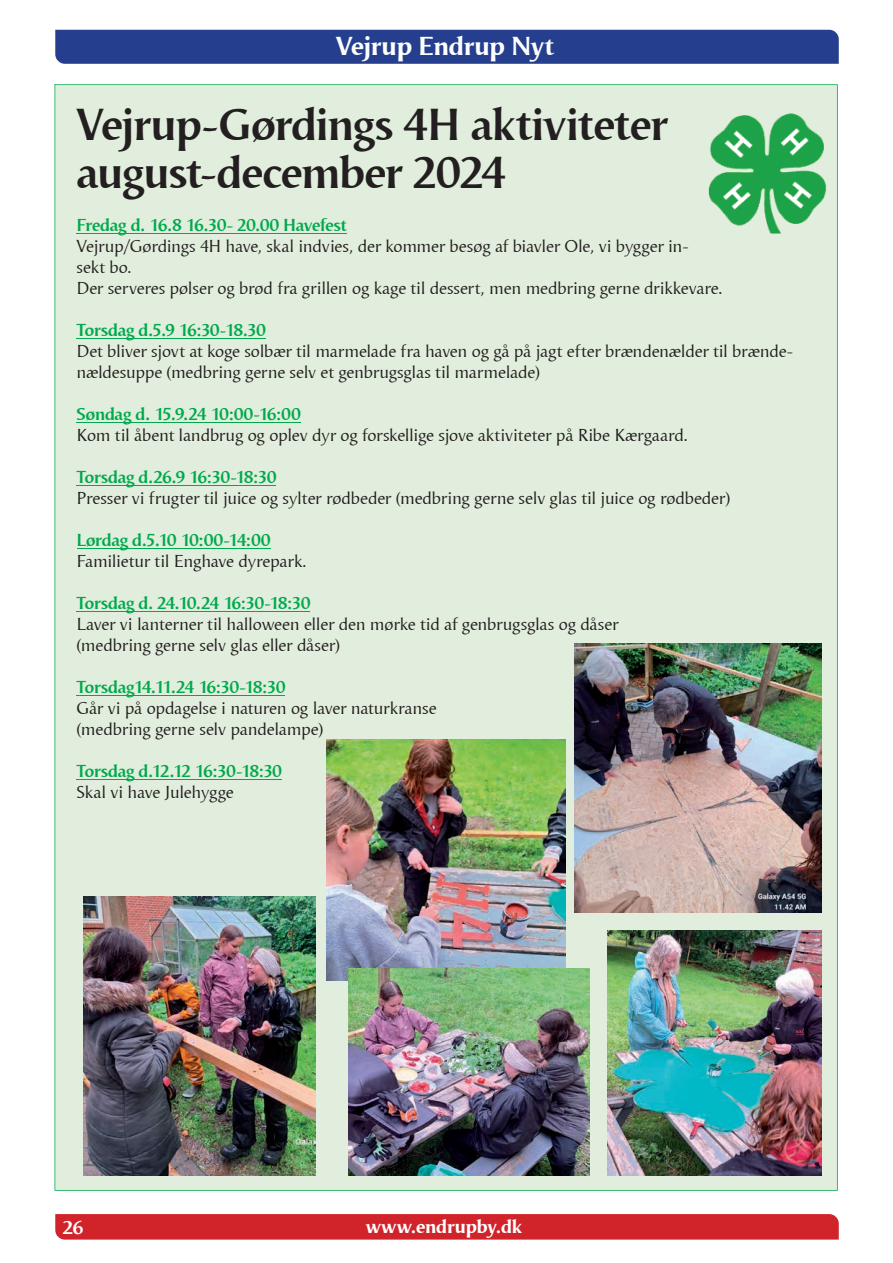
<style>
.page{position:relative;width:893px;height:1263px;background:#fff}
.page>*{position:absolute;margin:0;border:0;box-sizing:border-box;transform-origin:0 0}
.t1{font:46.5px/48px "Odense Demi";letter-spacing:-.015em;color:#231f20}
.t2{font:700 27px "Odense";letter-spacing:-.015em;color:#fff}
.t3{font:700 19.5px "Odense";letter-spacing:-.005em;color:#fff}
.t4{font:18px/21px "Odense";letter-spacing:-.015em;color:#231f20}
.t5{font:18px "Odense Demi";letter-spacing:-.01em;color:#00a94c}
</style>
<div class="page">
<div style="left:55px;top:84px;width:783px;height:1107px;background:#e1eedd"></div>
<img style="left:704px;top:110px;width:126px;height:125px">
<img style="left:327px;top:740px;width:238px;height:241px">
<img style="left:607px;top:931px;width:215px;height:245px">
<img style="left:574px;top:643px;width:248px;height:269px">
<img style="left:348px;top:969px;width:242px;height:207px">
<img style="left:83px;top:896px;width:232px;height:280px">
<div style="left:55px;top:30px;width:784px;height:34px;background:#253f8e"></div>
<div style="left:55px;top:1214px;width:784px;height:25px;background:#d1232a"></div>
<h2 class="t2" style="left:336px;top:31px;width:219px">Vejrup Endrup Nyt</h2>
<h1 class="t1" style="left:77px;top:100px;width:593px">Vejrup-Gørdings 4H aktiviteter august-december 2024</h1>
<p class="t5" style="left:77px;top:214px;width:272px">Fredag d. 16.8 16.30- 20.00 Havefest</p>
<p class="t4" style="left:77px;top:235px;width:648px">Vejrup/Gørdings 4H have, skal indvies, der kommer besøg af biavler Ole, vi bygger in-<br>sekt bo.<br>Der serveres pølser og brød fra grillen og kage til dessert, men medbring gerne drikkevare.</p>
<p class="t5" style="left:77px;top:319px;width:191px">Torsdag d.5.9 16:30-18.30</p>
<p class="t4" style="left:77px;top:340px;width:718px">Det bliver sjovt at koge solbær til marmelade fra haven og gå på jagt efter brændenælder til brænde&shy;nældesuppe (medbring gerne selv et genbrugsglas til marmelade)</p>
<p class="t5" style="left:77px;top:403px;width:226px">Søndag d. 15.9.24 10:00-16:00</p>
<p class="t4" style="left:77px;top:424px;width:613px">Kom til åbent landbrug og oplev dyr og forskellige sjove aktiviteter på Ribe Kærgaard.</p>
<p class="t5" style="left:77px;top:466px;width:201px">Torsdag d.26.9 16:30-18:30</p>
<p class="t4" style="left:77px;top:487px;width:655px">Presser vi frugter til juice og sylter rødbeder (medbring gerne selv glas til juice og rødbeder)</p>
<p class="t5" style="left:77px;top:529px;width:195px">Lørdag d.5.10 10:00-14:00</p>
<p class="t4" style="left:77px;top:550px;width:232px">Familietur til Enghave dyrepark.</p>
<p class="t5" style="left:77px;top:592px;width:235px">Torsdag d. 24.10.24 16:30-18:30</p>
<p class="t4" style="left:77px;top:613px;width:544px">Laver vi lanterner til halloween eller den mørke tid af genbrugsglas og dåser (medbring gerne selv glas eller dåser)</p>
<p class="t5" style="left:77px;top:676px;width:210px">Torsdag14.11.24 16:30-18:30</p>
<p class="t4" style="left:77px;top:697px;width:362px">Går vi på opdagelse i naturen og laver naturkranse (medbring gerne selv pandelampe)</p>
<p class="t5" style="left:77px;top:760px;width:207px">Torsdag d.12.12 16:30-18:30</p>
<p class="t4" style="left:77px;top:781px;width:159px">Skal vi have Julehygge</p>
<p class="t3" style="left:62px;top:1217px;width:23px">26</p>
<p class="t3" style="left:366px;top:1215px;width:158px">www.endrupby.dk</p>
</div>
